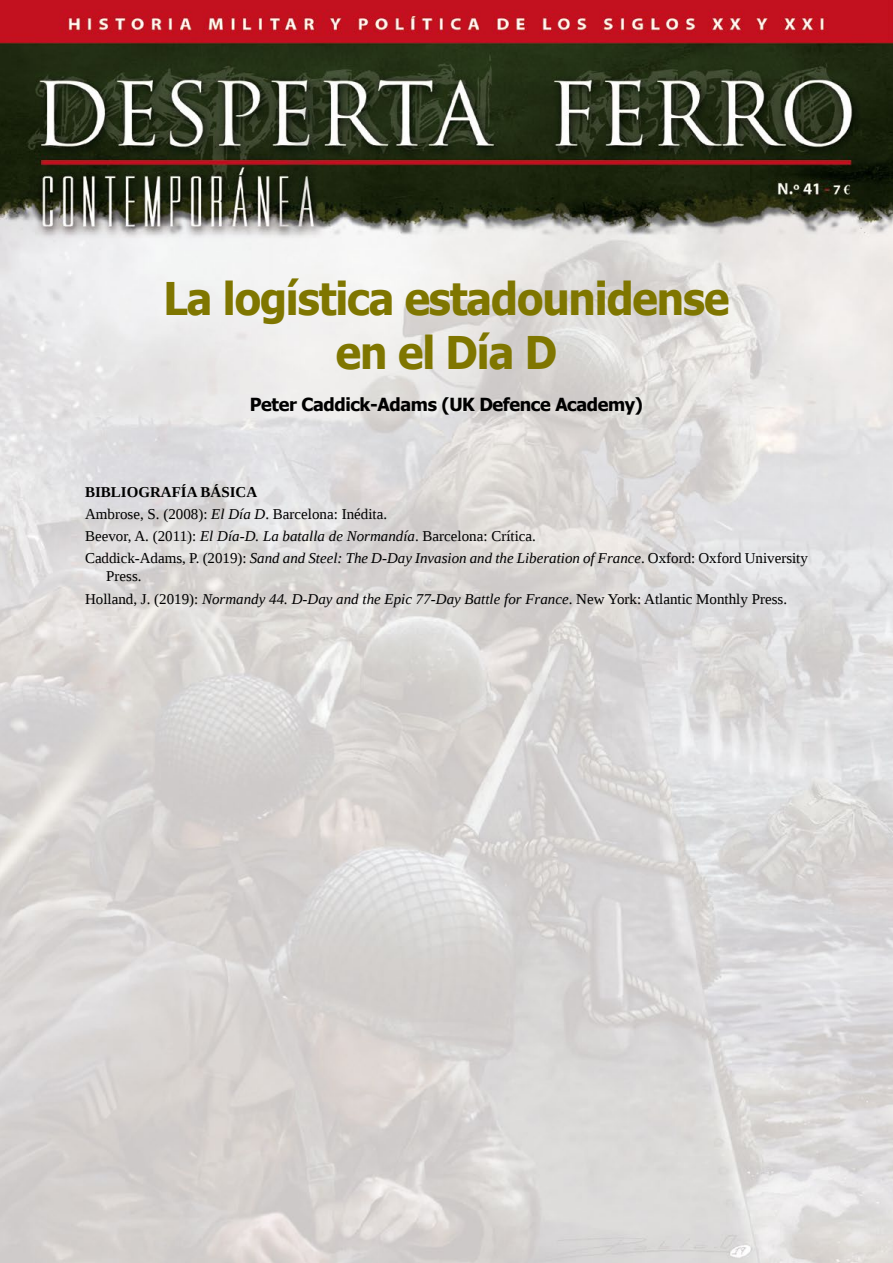
<style>
.page{position:relative;width:893px;height:1263px;background:#fff}
.page>*{position:absolute;margin:0;border:0;box-sizing:border-box;transform-origin:0 0}
.t1{font:700 45px/54px "Tahoma";letter-spacing:-.025em;color:#7f7600;text-align:center;scale:.95 1}
.t2{font:700 18px "Tahoma";letter-spacing:-.02em;color:#000}
.t3{font:15px/22.2px "Liberation Serif";color:#000}
.s1{font-weight:700}
.s2{font-style:italic}
</style>
<div class="page">
<img style="left:0;top:0;width:893px;height:1263px">
<h1 class="t1" style="left:164px;top:274px;width:597px">La logística estadounidense en el Día D</h1>
<p class="t2" style="left:250px;top:391px;width:395px">Peter Caddick-Adams (UK Defence Academy)</p>
<p class="t3" style="left:85px;top:480px;width:724px"><span class="s1">BIBLIOGRAFÍA BÁSICA<br></span>Ambrose, S. (2008): <span class="s2">El Día D</span>. Barcelona: Inédita.<br>Beevor, A. (2011): <span class="s2">El Día-D. La batalla de Normandía</span>. Barcelona: Crítica.<br>Caddick-Adams, P. (2019): <span class="s2">Sand and Steel: The D-Day Invasion and the Liberation of France</span>. Oxford: Oxford University</p>
<p class="t3" style="left:85px;top:565px;width:704px;text-indent:21px">Press.<br>Holland, J. (2019): <span class="s2">Normandy 44. D-Day and the Epic 77-Day Battle for France</span>. New York: Atlantic Monthly Press.</p>
</div>
